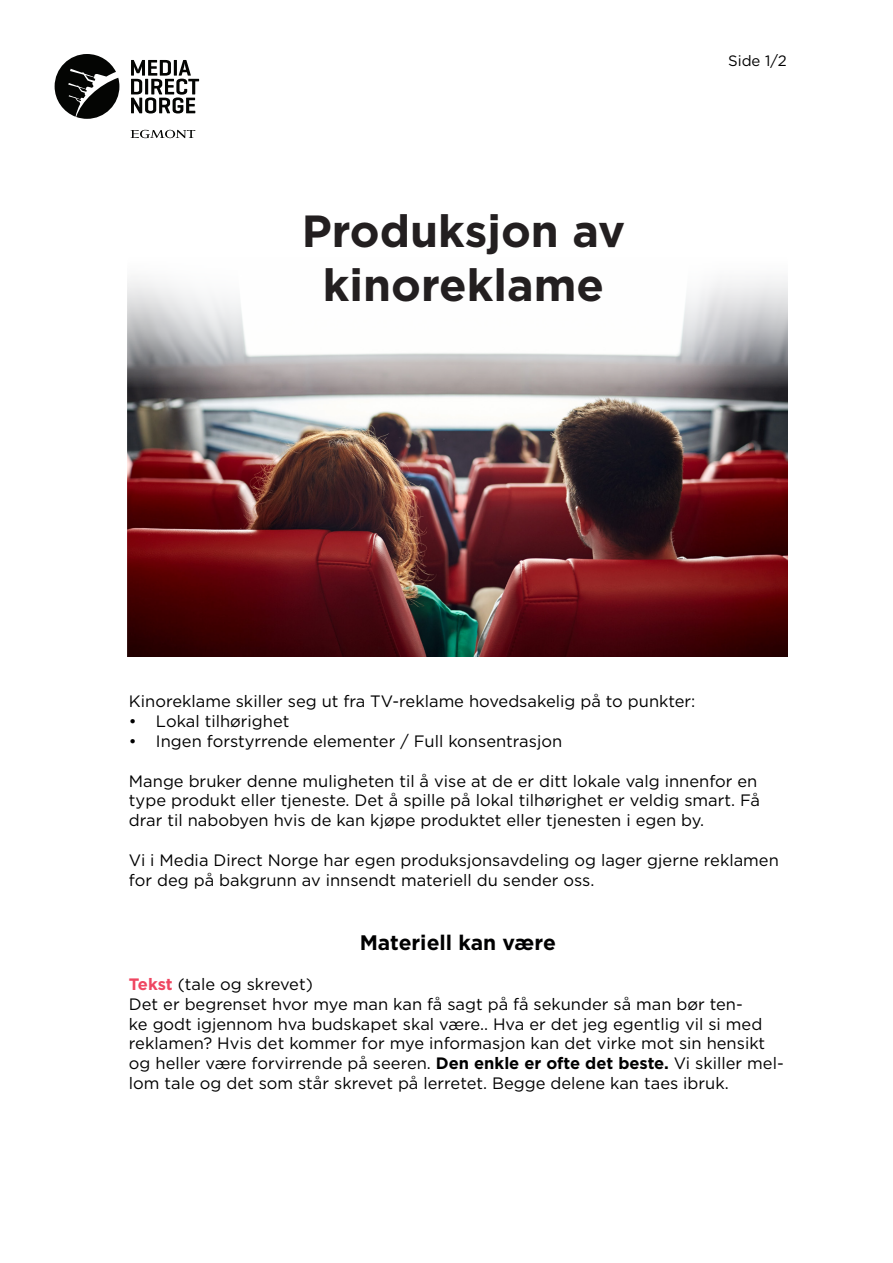
<style>
.page{position:relative;width:893px;height:1263px;background:#fff}
.page>*{position:absolute;margin:0;border:0;box-sizing:border-box;transform-origin:0 0}
.t1{font:700 45px "Gotham";color:#231f20}
.t2{font:700 21px "Gotham";color:#000001}
.t3{font:16.5px/19.8px "Gotham";color:#000001}
.t4{font:15px "Gotham";color:#000001}
.s1{font-weight:700;color:#ef4661}
.s2{font-weight:700}
</style>
<div class="page">
<svg style="left:131px;top:130px;width:64px;height:8px"></svg>
<svg style="left:55px;top:54px;width:64px;height:65px"></svg>
<svg style="left:131px;top:60px;width:68px;height:53px"></svg>
<img style="left:128px;top:279px;width:660px;height:378px">
<p class="t1" style="left:302px;top:201px;width:325px">Produksjon av</p>
<p class="t1" style="left:323px;top:255px;width:283px">kinoreklame</p>
<p class="t4" style="left:728px;top:51px;width:60px">Side 1/2</p>
<p class="t3" style="left:129px;top:691px;width:568px">Kinoreklame skiller seg ut fra TV-reklame hovedsakelig på to punkter:</p>
<p class="t3" style="left:129px;top:711px;width:162px">• Lokal tilhørighet</p>
<p class="t3" style="left:129px;top:731px;width:435px">• Ingen forstyrrende elementer / Full konsentrasjon</p>
<p class="t3" style="left:129px;top:770px;width:633px">Mange bruker denne muligheten til å vise at de er ditt lokale valg innenfor en type produkt eller tjeneste. Det å spille på lokal tilhørighet er veldig smart. Få drar til nabobyen hvis de kan kjøpe produktet eller tjenesten i egen by.</p>
<p class="t3" style="left:129px;top:850px;width:651px">Vi i Media Direct Norge har egen produksjonsavdeling og lager gjerne reklamen for deg på bakgrunn av innsendt materiell du sender oss.</p>
<p class="t2" style="left:360px;top:929px;width:198px">Materiell kan være</p>
<p class="t3" style="left:129px;top:974px;width:185px"><span class="s1">Tekst</span> (tale og skrevet)</p>
<p class="t3" style="left:129px;top:994px;width:656px">Det er begrenset hvor mye man kan få sagt på få sekunder så man bør ten-<br>ke godt igjennom hva budskapet skal være.. Hva er det jeg egentlig vil si med reklamen? Hvis det kommer for mye informasjon kan det virke mot sin hensikt og heller være forvirrende på seeren. <span class="s2">Den enkle er ofte det beste.</span> Vi skiller mel&shy;lom tale og det som står skrevet på lerretet. Begge delene kan taes ibruk.</p>
</div>
